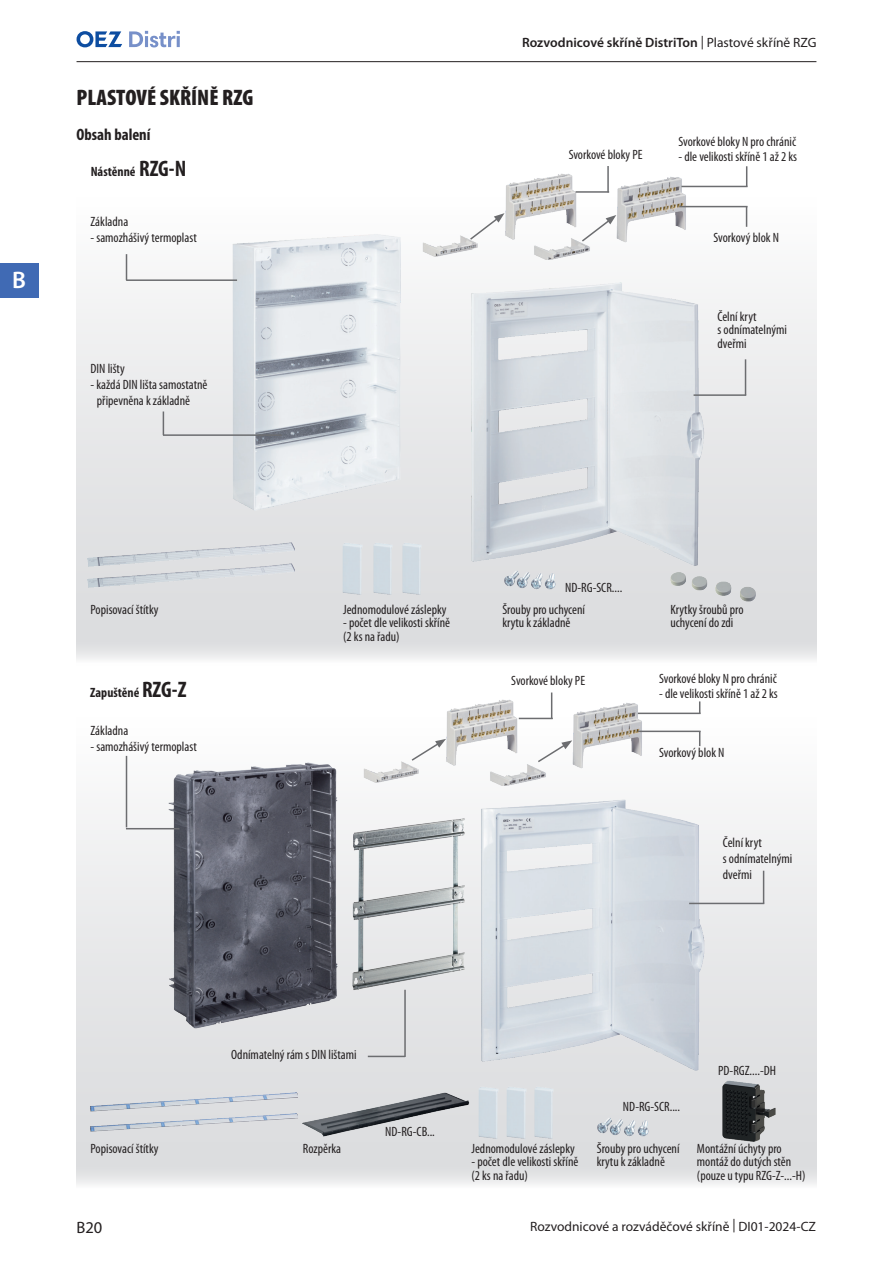
<style>
.page{position:relative;width:893px;height:1263px;background:#fff}
.page>*{position:absolute;margin:0;border:0;box-sizing:border-box;transform-origin:0 0}
.t1{font:600 24px "Myriad Pro";color:#fff}
.Nadpis_1_2{font:900 condensed 22.5px "Myriad Pro";color:#231f20}
.t2{font:700 condensed 16.5px "Myriad Pro";color:#231f20}
.t3{font:16.5px "Myriad Pro";color:#231f20}
.t4{font:condensed 13.5px/13.5px "Myriad Pro";color:#231f20}
.t5{font:600 13.5px "Myriad Pro";color:#231f20}
.t6{font:13.5px "Myriad Pro";color:#231f20}
.t7{font:700 condensed 13.5px "Myriad Pro";color:#231f20}
.s1{font-size:22.5px}
.s2{font-weight:400}
</style>
<div class="page">
<hr style="left:77px;top:61px;width:739px;height:1px;background:#231f20">
<div style="left:0;top:264px;width:38px;height:34px;background:#406ab4"></div>
<svg style="left:77px;top:31px;width:45px;height:16px"></svg>
<svg style="left:129px;top:31px;width:51px;height:16px"></svg>
<div style="left:76px;top:669px;width:740px;height:520px;background:linear-gradient(to bottom,#fff,#d6d7da)"></div>
<svg style="left:76px;top:1162px;width:741px;height:27px;fill:#e4e5e6"></svg>
<div style="left:76px;top:149px;width:740px;height:517px;background:linear-gradient(to bottom,#fff,#d6d7da)"></div>
<img style="left:227px;top:229px;width:179px;height:287px">
<img style="left:464px;top:277px;width:246px;height:296px">
<img style="left:504px;top:570px;width:52px;height:21px">
<img style="left:668px;top:570px;width:90px;height:33px">
<img style="left:341px;top:541px;width:22px;height:55px">
<img style="left:84px;top:538px;width:211px;height:21px">
<img style="left:84px;top:559px;width:211px;height:33px">
<img style="left:372px;top:541px;width:22px;height:55px">
<img style="left:400px;top:541px;width:23px;height:55px">
<img style="left:616px;top:176px;width:72px;height:68px">
<img style="left:503px;top:173px;width:74px;height:68px">
<hr style="left:163px;top:434px;width:119px;height:2px;background:#6c6d70">
<svg style="left:163px;top:411px;width:1px;height:23px"></svg>
<hr style="left:681px;top:186px;width:66px;height:1px;background:#6c6d70">
<svg style="left:746px;top:166px;width:1px;height:20px"></svg>
<hr style="left:126px;top:279px;width:111px;height:2px;background:#6c6d70">
<svg style="left:126px;top:254px;width:1px;height:25px"></svg>
<hr style="left:693px;top:394px;width:53px;height:2px;background:#6c6d70">
<hr style="left:745px;top:359px;width:1px;height:36px;background:#6c6d70">
<hr style="left:576px;top:191px;width:33px;height:2px;background:#6c6d70">
<hr style="left:607px;top:166px;width:2px;height:26px;background:#6c6d70">
<hr style="left:679px;top:206px;width:68px;height:1px;background:#6c6d70">
<svg style="left:746px;top:207px;width:1px;height:20px"></svg>
<img style="left:534px;top:237px;width:57px;height:22px">
<img style="left:421px;top:234px;width:57px;height:22px">
<img style="left:165px;top:755px;width:178px;height:280px">
<img style="left:344px;top:813px;width:128px;height:182px">
<img style="left:475px;top:795px;width:234px;height:281px">
<img style="left:300px;top:1091px;width:171px;height:46px">
<img style="left:721px;top:1080px;width:56px;height:63px">
<img style="left:88px;top:1090px;width:209px;height:21px">
<img style="left:88px;top:1111px;width:209px;height:23px">
<img style="left:477px;top:1085px;width:22px;height:55px">
<img style="left:505px;top:1085px;width:22px;height:55px">
<img style="left:532px;top:1085px;width:23px;height:55px">
<img style="left:572px;top:702px;width:72px;height:68px">
<img style="left:445px;top:698px;width:74px;height:68px">
<hr style="left:519px;top:718px;width:34px;height:1px;background:#6c6d70">
<svg style="left:551px;top:692px;width:1px;height:26px"></svg>
<hr style="left:126px;top:828px;width:53px;height:1px;background:#6c6d70">
<hr style="left:126px;top:756px;width:1px;height:71px;background:#6c6d70">
<hr style="left:404px;top:990px;width:2px;height:67px;background:#6c6d70">
<hr style="left:368px;top:1056px;width:37px;height:1px;background:#6c6d70">
<hr style="left:689px;top:903px;width:75px;height:1px;background:#6c6d70">
<hr style="left:763px;top:871px;width:1px;height:32px;background:#6c6d70">
<img style="left:597px;top:1116px;width:52px;height:21px">
<hr style="left:638px;top:713px;width:63px;height:1px;background:#6c6d70">
<svg style="left:699px;top:701px;width:1px;height:12px"></svg>
<hr style="left:638px;top:731px;width:63px;height:1px;background:#6c6d70">
<svg style="left:699px;top:732px;width:1px;height:14px"></svg>
<img style="left:490px;top:763px;width:57px;height:22px">
<img style="left:363px;top:760px;width:57px;height:22px">
<svg style="left:468px;top:213px;width:36px;height:28px"></svg>
<svg style="left:410px;top:739px;width:36px;height:23px"></svg>
<svg style="left:580px;top:215px;width:36px;height:28px"></svg>
<svg style="left:536px;top:740px;width:36px;height:24px"></svg>
<svg style="left:76px;top:638px;width:741px;height:28px"></svg>
<h1 class="t1" style="left:12px;top:265px;width:15px">B</h1>
<p class="Nadpis_1_2" style="left:77px;top:85px;width:178px">PLASTOVÉ SKŘÍNĚ RZG</p>
<p class="t2" style="left:77px;top:126px;width:76px">Obsah balení</p>
<p class="t7" style="left:91px;top:164px;width:97px">Nástěnné <span class="s1">RZG-N</span></p>
<p class="t4" style="left:91px;top:215px;width:39px">Základna</p>
<p class="t4" style="left:91px;top:231px;width:108px">- samozhášivý termoplast</p>
<p class="t4" style="left:91px;top:361px;width:36px">DIN lišty</p>
<p class="t4" style="left:91px;top:378px;width:118px">- každá DIN lišta samostatně</p>
<p class="t4" style="left:97px;top:394px;width:95px">připevněna k základně</p>
<p class="t5" style="left:522px;top:34px;width:296px">Rozvodnicové skříně DistriTon <span class="s2">| Plastové skříně RZG</span></p>
<p class="t4" style="left:569px;top:148px;width:75px">Svorkové bloky PE</p>
<p class="t4" style="left:678px;top:135px;width:119px">Svorkové bloky N pro chránič</p>
<p class="t4" style="left:678px;top:150px;width:120px">- dle velikosti skříně 1 až 2 ks</p>
<p class="t4" style="left:713px;top:230px;width:67px">Svorkový blok N</p>
<p class="t4" style="left:718px;top:309px;width:71px">Čelní kryt<br>s odnímatelnými dveřmi</p>
<p class="t4" style="left:91px;top:602px;width:69px">Popisovací štítky</p>
<p class="t7" style="left:90px;top:685px;width:98px">Zapuštěné <span class="s1">RZG-Z</span></p>
<p class="t4" style="left:91px;top:723px;width:39px">Základna</p>
<p class="t4" style="left:91px;top:740px;width:108px">- samozhášivý termoplast</p>
<p class="t4" style="left:343px;top:602px;width:105px">Jednomodulové záslepky</p>
<p class="t4" style="left:343px;top:616px;width:108px">- počet dle velikosti skříně</p>
<p class="t4" style="left:343px;top:629px;width:58px">(2 ks na řadu)</p>
<p class="t4" style="left:565px;top:580px;width:59px">ND-RG-SCR....</p>
<p class="t4" style="left:502px;top:602px;width:84px">Šrouby pro uchycení krytu k základně</p>
<p class="t4" style="left:670px;top:602px;width:75px">Krytky šroubů pro uchycení do zdi</p>
<p class="t4" style="left:511px;top:674px;width:75px">Svorkové bloky PE</p>
<p class="t4" style="left:659px;top:672px;width:119px">Svorkové bloky N pro chránič</p>
<p class="t4" style="left:659px;top:687px;width:120px">- dle velikosti skříně 1 až 2 ks</p>
<p class="t4" style="left:659px;top:746px;width:67px">Svorkový blok N</p>
<p class="t4" style="left:723px;top:834px;width:71px;line-height:16.2px">Čelní kryt<br>s odnímatelnými dveřmi</p>
<p class="t4" style="left:231px;top:1048px;width:127px">Odnímatelný rám s DIN lištami</p>
<p class="t4" style="left:385px;top:1125px;width:51px">ND-RG-CB...</p>
<p class="t4" style="left:623px;top:1099px;width:59px">ND-RG-SCR....</p>
<p class="t4" style="left:718px;top:1064px;width:59px">PD-RGZ....-DH</p>
<p class="t4" style="left:597px;top:1141px;width:84px">Šrouby pro uchycení krytu k základně</p>
<p class="t4" style="left:91px;top:1141px;width:69px">Popisovací štítky</p>
<p class="t4" style="left:697px;top:1141px;width:110px">Montážní úchyty pro montáž do dutých stěn (pouze u typu RZG-Z-...-H)</p>
<p class="t4" style="left:303px;top:1141px;width:40px">Rozpěrka</p>
<p class="t4" style="left:471px;top:1141px;width:105px">Jednomodulové záslepky</p>
<p class="t4" style="left:471px;top:1155px;width:108px">- počet dle velikosti skříně</p>
<p class="t4" style="left:471px;top:1168px;width:58px">(2 ks na řadu)</p>
<p class="t3" style="left:77px;top:1217px;width:27px">B20</p>
<p class="t6" style="left:530px;top:1218px;width:287px">Rozvodnicové a rozváděčové skříně | DI01-2024-CZ</p>
</div>
